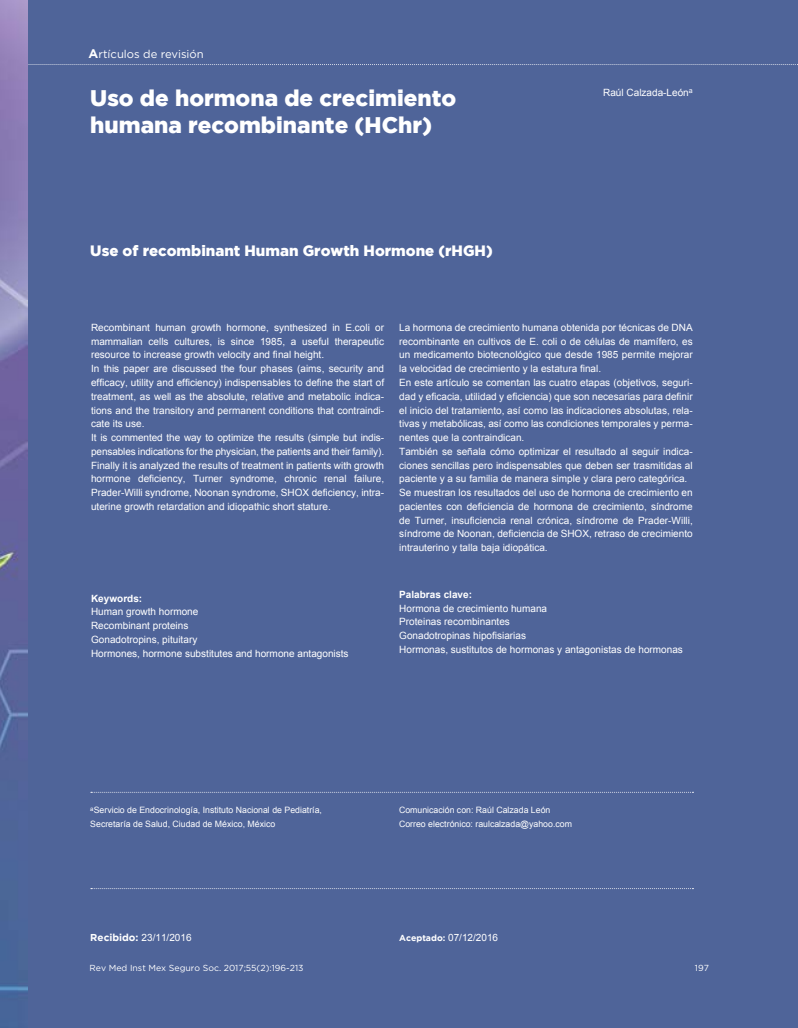
<style>
.page{position:relative;width:798px;height:1028px;background:#fff}
.page>*{position:absolute;margin:0;border:0;box-sizing:border-box;transform-origin:0 0}
.t1{font:900 22.5px/27px "Gotham";color:#fff}
.t2{font:900 15px "Gotham";color:#fff}
.t3{font:11.25px "Gotham HTF";color:#fff}
.t4{font:10px/13.8px "Arial";color:#fff}
.t5{font:700 10px "Arial";color:#fff}
.t6{font:8.75px/13.8px "Arial";color:#fff}
.t7{font:8.75px "Gotham";color:#fff}
.s1{font-family:"Gotham";font-weight:700;font-size:12.5px}
.s2{font-family:"Gotham";font-weight:700}
.s3{font-family:"Gotham";font-weight:700;font-size:8.75px}
</style>
<div class="page">
<div style="left:18px;top:0;width:779px;height:1028px;background:#4f6499"></div>
<svg style="left:27px;top:64px;width:771px;height:1px"></svg>
<img style="left:0;top:0;width:27px;height:1028px">
<svg style="left:91px;top:791px;width:602px;height:1px"></svg>
<svg style="left:91px;top:888px;width:602px;height:1px"></svg>
<p class="t3" style="left:89px;top:48px;width:117px"><span class="s1">A</span>rtículos de revisión</p>
<h1 class="t1" style="left:90px;top:84px;width:367px">Uso de hormona de crecimiento humana recombinante (HChr)</h1>
<p class="t4" style="left:603px;top:86px;width:91px">Raúl Calzada-León<sup>a</sup></p>
<h2 class="t2" style="left:90px;top:242px;width:404px">Use of recombinant Human Growth Hormone (rHGH)</h2>
<p class="t4" style="left:91px;top:321px;width:294px">Recombinant human growth hormone, synthesized in E.coli or mammalian cells cultures, is since 1985, a useful therapeutic resource to increase growth velocity and final height.<br>In this paper are discussed the four phases (aims, security and efficacy, utility and efficiency) indispensables to define the start of treatment, as well as the absolute, relative and metabolic indica&shy;tions and the transitory and permanent conditions that contraindi&shy;cate its use.<br>It is commented the way to optimize the results (simple but indis&shy;pensables indications for the physician, the patients and their family).<br>Finally it is analyzed the results of treatment in patients with growth hormone deficiency, Turner syndrome, chronic renal failure, Prader-Willi syndrome, Noonan syndrome, SHOX deficiency, intra&shy;uterine growth retardation and idiopathic short stature.</p>
<p class="t5" style="left:91px;top:591px;width:53px">Keywords:</p>
<p class="t4" style="left:91px;top:605px;width:259px">Human growth hormone<br>Recombinant proteins<br>Gonadotropins, pituitary<br>Hormones, hormone substitutes and hormone antagonists</p>
<p class="t4" style="left:399px;top:321px;width:295px">La hormona de crecimiento humana obtenida por técnicas de DNA recombinante en cultivos de E. coli o de células de mamífero, es un medicamento biotecnológico que desde 1985 permite mejorar la velocidad de crecimiento y la estatura final.<br>En este artículo se comentan las cuatro etapas (objetivos, seguri&shy;dad y eficacia, utilidad y eficiencia) que son necesarias para definir el inicio del tratamiento, así como las indicaciones absolutas, rela&shy;tivas y metabólicas, así como las condiciones temporales y perma&shy;nentes que la contraindican.<br>También se señala cómo optimizar el resultado al seguir indica&shy;ciones sencillas pero indispensables que deben ser trasmitidas al paciente y a su familia de manera simple y clara pero categórica.<br>Se muestran los resultados del uso de hormona de crecimiento en pacientes con deficiencia de hormona de crecimiento, síndrome de Turner, insuficiencia renal crónica, síndrome de Prader-Willi, síndrome de Noonan, deficiencia de SHOX, retraso de crecimiento intrauterino y talla baja idiopática.</p>
<p class="t5" style="left:399px;top:588px;width:74px">Palabras clave:</p>
<p class="t4" style="left:399px;top:601px;width:285px">Hormona de crecimiento humana<br>Proteinas recombinantes<br>Gonadotropinas hipofisiarias<br>Hormonas, sustitutos de hormonas y antagonistas de hormonas</p>
<p class="t6" style="left:90px;top:803px;width:233px"><sup>a</sup>Servicio de Endocrinología, Instituto Nacional de Pediatría,<br>Secretaría de Salud, Ciudad de México, México</p>
<p class="t6" style="left:399px;top:803px;width:174px">Comunicación con: Raúl Calzada León<br>Correo electrónico: raulcalzada@yahoo.com</p>
<p class="t4" style="left:90px;top:930px;width:103px"><span class="s2">Recibido:</span> 23/11/2016</p>
<p class="t4" style="left:399px;top:930px;width:100px"><span class="s3">Aceptado:</span> 07/12/2016</p>
<p class="t7" style="left:89px;top:962px;width:215px">Rev Med Inst Mex Seguro Soc. 2017;55(2):196-213</p>
<p class="t7" style="left:694px;top:962px;width:16px">197</p>
</div>
